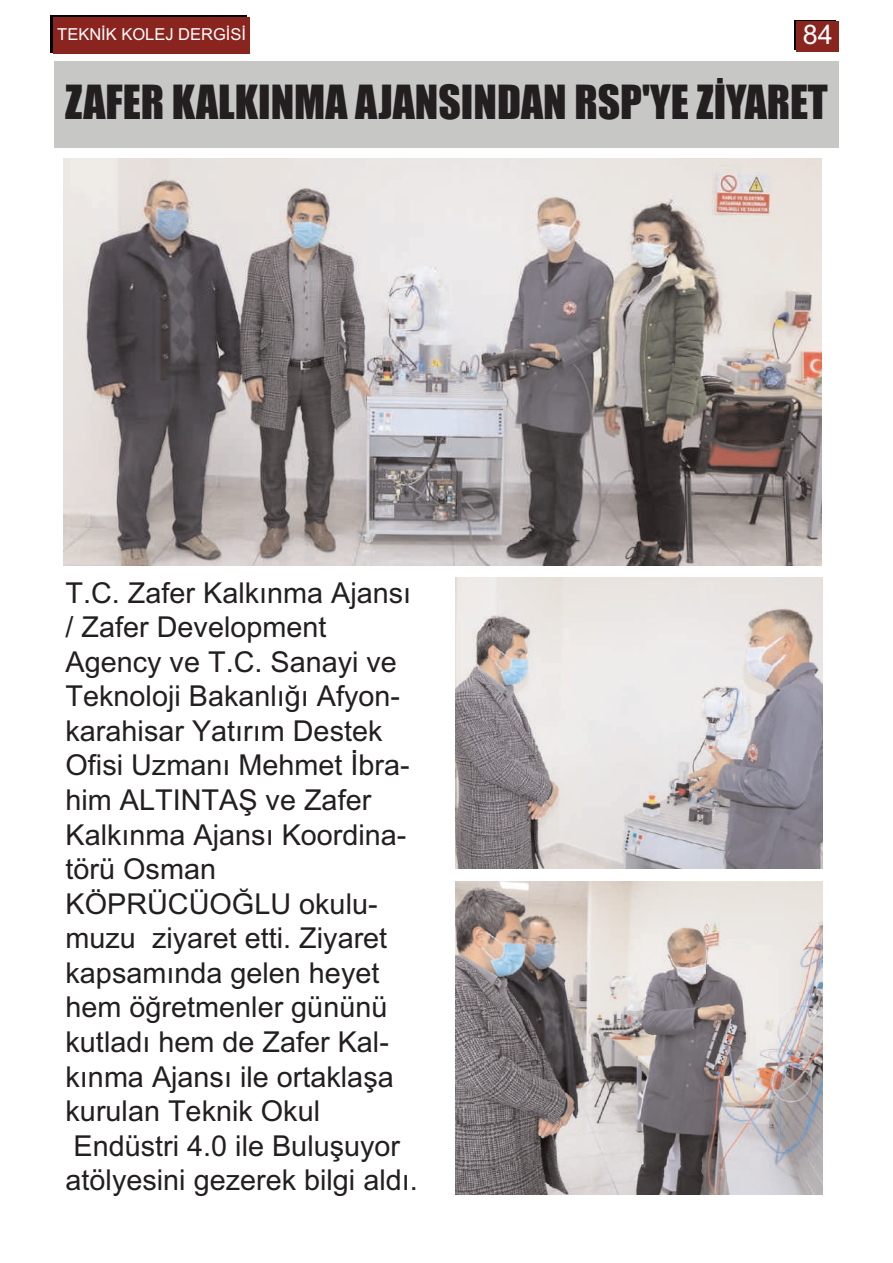
<style>
.page{position:relative;width:893px;height:1263px;background:#fff}
.page>*{position:absolute;margin:0;border:0;box-sizing:border-box;transform-origin:0 0}
.t1{font:43.5px "Impact";color:#231f20}
.t2{font:28.8px/34.5px "Arial";color:#231f20}
.t3{font:27px "Arial";color:#fff}
.t4{font:16.5px "Arial";color:#fff}
</style>
<div class="page">
<div style="left:54px;top:62px;width:785px;height:86px;background:#c7c7c6"></div>
<img style="left:64px;top:159px;width:757px;height:407px">
<img style="left:455px;top:577px;width:368px;height:291px">
<img style="left:455px;top:881px;width:368px;height:314px">
<div style="left:51px;top:15px;width:196px;height:38px;background:linear-gradient(to right,#8a241f,#8a241f)"></div>
<div style="left:54px;top:18px;width:196px;height:36px;background:#8a241f"></div>
<div style="left:794px;top:20px;width:41px;height:30px;background:linear-gradient(to bottom,#8a241f,#8a241f)"></div>
<div style="left:797px;top:22px;width:42px;height:30px;background:#8a241f"></div>
<p class="t4" style="left:57px;top:25px;width:190px">TEKNİK KOLEJ DERGİSİ</p>
<p class="t3" style="left:803px;top:19px;width:32px">84</p>
<h1 class="t1" style="left:65px;top:79px;width:764px">ZAFER KALKINMA AJANSINDAN RSP'YE ZİYARET</h1>
<p class="t2" style="left:66px;top:575px;width:354px">T.C. Zafer Kalkınma Ajansı / Zafer Development<br>Agency ve T.C. Sanayi ve<br>Teknoloji Bakanlığı Afyon&shy;karahisar Yatırım Destek<br>Ofisi Uzmanı Mehmet İbra&shy;him ALTINTAŞ ve Zafer<br>Kalkınma Ajansı Koordina&shy;törü Osman<br>KÖPRÜCÜOĞLU okulu&shy;muzu ziyaret etti. Ziyaret kapsamında gelen heyet hem öğretmenler gününü kutladı hem de Zafer Kal&shy;kınma Ajansı ile ortaklaşa kurulan Teknik Okul<br>Endüstri 4.0 ile Buluşuyor atölyesini gezerek bilgi aldı.</p>
</div>
